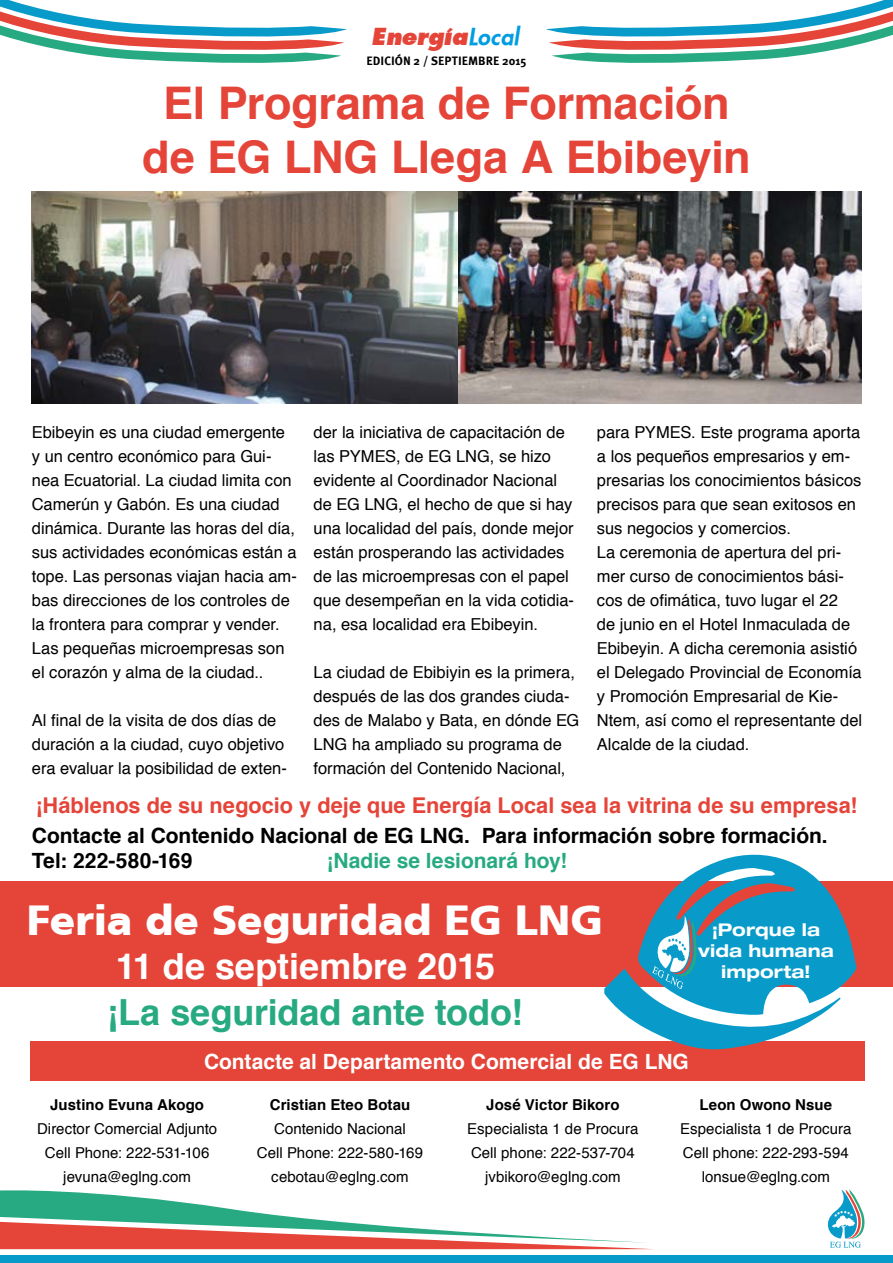
<style>
.page{position:relative;width:893px;height:1263px;background:#fff}
.page>*{position:absolute;margin:0;border:0;box-sizing:border-box;transform-origin:0 0}
.t1{font:700 45px/54px "Helvetica";letter-spacing:-.005em;color:#e54439;text-align:center}
.t2{font:900 42px "Frutiger CE";letter-spacing:-.005em;color:#fff}
.t3{font:700 36px "Helvetica";letter-spacing:-.005em;color:#27aa81}
.t4{font:700 36px "Helvetica";color:#fff}
.t5{font:italic 22.5px "Kudos Black SSK Bold";letter-spacing:-.005em;color:#e54439}
.t6{font:700 21.75px "Helvetica";color:#e54439}
.t7{font:700 21px/25.2px "Helvetica";color:#000}
.t8{font:700 21px "Helvetica";color:#fff}
.t9{font:700 21px "Helvetica";color:#27aa81}
.t10{font:700 expanded 17.55px/21px "Helvetica Neue LT Std";letter-spacing:.005em;color:#fff;text-align:center}
.t11{font:16.5px/24px "Helvetica";color:#000}
.t12{font:15px/24px "Helvetica";letter-spacing:.005em;color:#000;text-align:center}
.t13{font:700 15px "Helvetica";letter-spacing:.005em;color:#000}
.t14{font:700 12px "Meta Plus";letter-spacing:.005em;color:#000}
.s1{font-family:"Kudos Black SSK Italic";font-style:normal;color:#009ee0}
</style>
<div class="page">
<svg style="left:0;top:0;width:347px;height:63px"></svg>
<svg style="left:546px;top:0;width:347px;height:63px"></svg>
<svg style="left:0;top:1190px;width:649px;height:59px"></svg>
<div style="left:0;top:1255px;width:893px;height:8px;background:#089bc9"></div>
<svg style="left:827px;top:1189px;width:38px;height:59px"></svg>
<img style="left:458px;top:191px;width:403px;height:212px">
<div style="left:0;top:881px;width:893px;height:105px;background:#e54439"></div>
<div style="left:30px;top:1041px;width:834px;height:39px;background:#e54439"></div>
<svg style="left:604px;top:854px;width:252px;height:196px"></svg>
<img style="left:32px;top:191px;width:426px;height:212px">
<h3 class="t5" style="left:373px;top:22px;width:149px">Energía<span class="s1">Local</span></h3>
<p class="t14" style="left:367px;top:54px;width:161px">EDICIÓN 2 / SEPTIEMBRE 2015</p>
<h1 class="t1" style="left:142px;top:77px;width:610px">El Programa de Formación de EG LNG Llega A Ebibeyin</h1>
<p class="t11" style="left:32px;top:421px;width:267px">Ebibeyin es una ciudad emergente y un centro económico para Gui&shy;nea Ecuatorial. La ciudad limita con Camerún y Gabón. Es una ciudad dinámica. Durante las horas del día, sus actividades económicas están a tope. Las personas viajan hacia am&shy;bas direcciones de los controles de la frontera para comprar y vender.<br>Las pequeñas microempresas son el corazón y alma de la ciudad..</p>
<p class="t11" style="left:32px;top:709px;width:257px">Al final de la visita de dos días de duración a la ciudad, cuyo objetivo era evaluar la posibilidad de exten-</p>
<p class="t11" style="left:314px;top:421px;width:262px">der la iniciativa de capacitación de las PYMES, de EG LNG, se hizo evidente al Coordinador Nacional de EG LNG, el hecho de que si hay una localidad del país, donde mejor están prosperando las actividades de las microempresas con el papel que desempeñan en la vida cotidia&shy;na, esa localidad era Ebibeyin.</p>
<p class="t11" style="left:314px;top:661px;width:267px">La ciudad de Ebibiyin es la primera, después de las dos grandes ciuda&shy;des de Malabo y Bata, en dónde EG<br>LNG ha ampliado su programa de formación del Contenido Nacional,</p>
<p class="t11" style="left:597px;top:421px;width:267px">para PYMES. Este programa aporta a los pequeños empresarios y em&shy;presarias los conocimientos básicos precisos para que sean exitosos en sus negocios y comercios.<br>La ceremonia de apertura del pri&shy;mer curso de conocimientos bási&shy;cos de ofimática, tuvo lugar el 22<br>de junio en el Hotel Inmaculada de<br>Ebibeyin. A dicha ceremonia asistió el Delegado Provincial de Economía y Promoción Empresarial de Kie-<br>Ntem, así como el representante del<br>Alcalde de la ciudad.</p>
<h3 class="t6" style="left:35px;top:787px;width:824px">¡Háblenos de su negocio y deje que Energía Local sea la vitrina de su empresa!</h3>
<p class="t7" style="left:32px;top:823px;width:797px">Contacte al Contenido Nacional de EG LNG. Para información sobre formación.<br>Tel: 222-580-169</p>
<p class="t9" style="left:327px;top:844px;width:242px">¡Nadie se lesionará hoy!</p>
<h2 class="t2" style="left:27px;top:895px;width:578px">Feria de Seguridad EG LNG</h2>
<h3 class="t4" style="left:116px;top:937px;width:381px">11 de septiembre 2015</h3>
<h3 class="t3" style="left:106px;top:983px;width:418px">¡La seguridad ante todo!</h3>
<p class="t8" style="left:204px;top:1045px;width:486px">Contacte al Departamento Comercial de EG LNG</p>
<p class="t10" style="left:698px;top:919px;width:137px">¡Porque la vida humana importa!</p>
<p class="t13" style="left:50px;top:1093px;width:155px">Justino Evuna Akogo</p>
<p class="t12" style="left:37px;top:1117px;width:182px">Director Comercial Adjunto<br>Cell Phone: 222-531-106 jevuna@eglng.com</p>
<p class="t13" style="left:270px;top:1093px;width:142px">Cristian Eteo Botau</p>
<p class="t12" style="left:257px;top:1117px;width:168px">Contenido Nacional<br>Cell Phone: 222-580-169 cebotau@eglng.com</p>
<p class="t13" style="left:486px;top:1093px;width:135px">José Victor Bikoro</p>
<p class="t12" style="left:467px;top:1117px;width:173px">Especialista 1 de Procura<br>Cell phone: 222-537-704 jvbikoro@eglng.com</p>
<p class="t13" style="left:699px;top:1093px;width:134px">Leon Owono Nsue</p>
<p class="t12" style="left:680px;top:1117px;width:173px">Especialista 1 de Procura<br>Cell phone: 222-293-594 lonsue@eglng.com</p>
</div>
